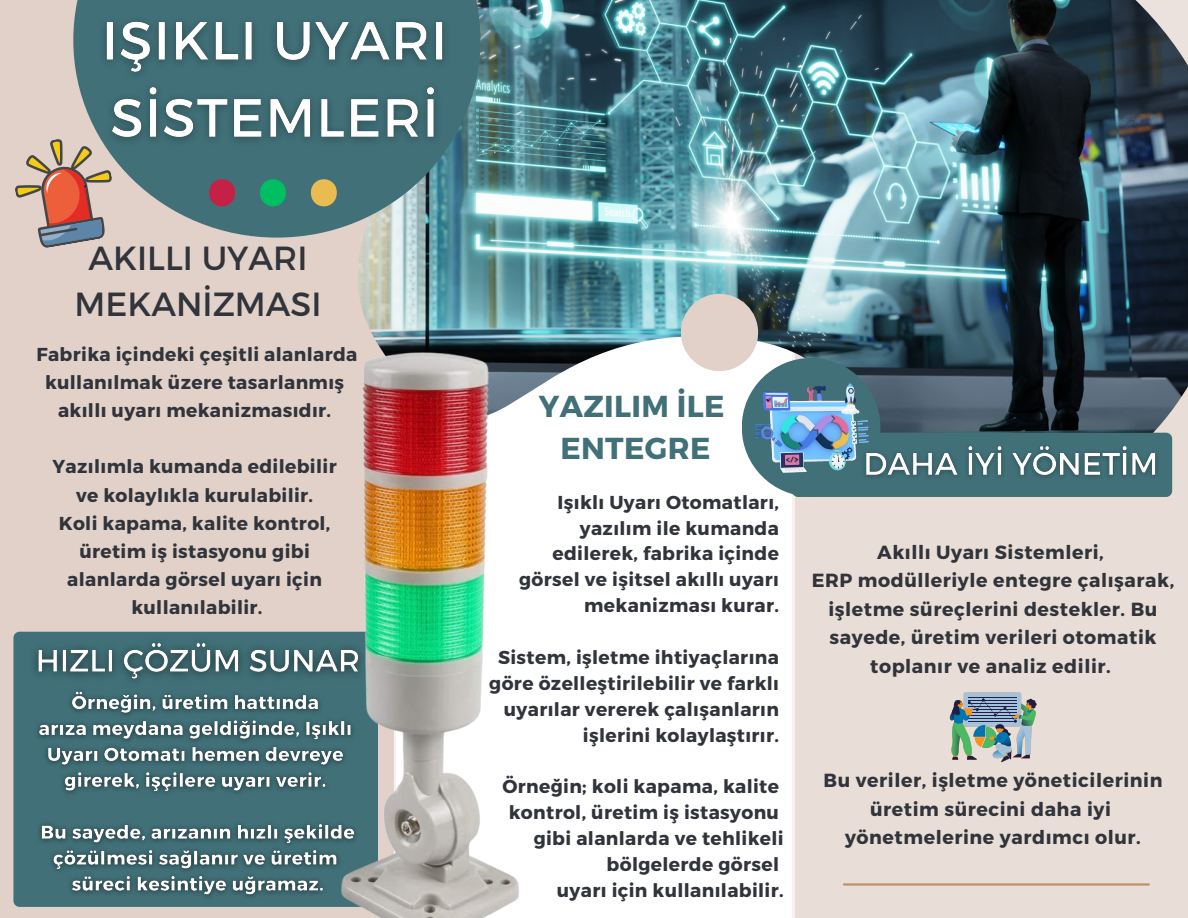
<style>
.page{position:relative;width:1188px;height:918px;background:#fff}
.page>*{position:absolute;margin:0;border:0;box-sizing:border-box;transform-origin:0 0}
.t1{font:205.35px "Montserrat";color:#c52147}
.t2{font:33.45px/46.2px "Montserrat";color:#31343b;text-align:center}
.t3{font:700 30.3px "Montserrat";letter-spacing:.01em;color:#417078}
.t4{font:700 19.05px/28.7px "Montserrat";letter-spacing:.03em;color:#31343b;text-align:center}
.t5{font:700 18.75px/28.2px "Montserrat";letter-spacing:.02em;color:#31343b;text-align:center}
.s1{color:#00bf63}
.s2{color:#e9bc52}
</style>
<div class="page">
<div style="left:0;top:0;width:396px;height:918px;background:#e1d1c9"></div>
<div style="left:795px;top:0;width:393px;height:918px;background:#e9ddd7"></div>
<img style="left:358px;top:0;width:830px;height:496px">
<svg style="left:73px;top:0;width:407px;height:238px;fill:#417078"></svg>
<div style="left:681px;top:294px;width:77px;height:77px;background:#e1d1c9;border-radius:50%"></div>
<div style="left:742px;top:358px;width:138px;height:139px;background:#417078;border-radius:50%"></div>
<div style="left:792px;top:433px;width:380px;height:64px;background:#417078;border-radius:6px"></div>
<svg style="left:15px;top:138px;width:98px;height:110px"></svg>
<img style="left:756px;top:383px;width:112px;height:89px">
<hr style="left:844px;top:883px;width:305px;height:3px;background:#c09068">
<div style="left:13px;top:632px;width:365px;height:275px;background:#417078;border-radius:6px"></div>
<img style="left:22px;top:631px;width:316px;height:49px">
<img style="left:30px;top:691px;width:308px;height:216px">
<img style="left:338px;top:350px;width:183px;height:568px">
<svg style="left:949px;top:692px;width:88px;height:70px"></svg>
<img style="left:87px;top:0;width:375px;height:163px">
<img style="left:855px;top:437px;width:302px;height:40px">
<p class="t1" style="left:200px;top:-2px;width:148px">.<span class="s1">.</span><span class="s2">.</span></p>
<p class="t2" style="left:75px;top:234px;width:248px">AKILLI UYARI<br>MEKANİZMASI</p>
<p class="t5" style="left:36px;top:339px;width:323px">Fabrika içindeki çeşitli alanlarda kullanılmak üzere tasarlanmış</p>
<p class="t5" style="left:58px;top:396px;width:275px">akıllı uyarı mekanizmasıdır.</p>
<p class="t5" style="left:53px;top:452px;width:286px">Yazılımla kumanda edilebilir</p>
<p class="t5" style="left:76px;top:480px;width:239px">ve kolaylıkla kurulabilir.</p>
<p class="t5" style="left:59px;top:508px;width:273px">Koli kapama, kalite kontrol,</p>
<p class="t5" style="left:79px;top:536px;width:232px">üretim iş istasyonu gibi</p>
<p class="t5" style="left:67px;top:564px;width:256px">alanlarda görsel uyarı için</p>
<p class="t5" style="left:131px;top:592px;width:133px">kullanılabilir.</p>
<p class="t3" style="left:539px;top:387px;width:187px">YAZILIM İLE</p>
<p class="t3" style="left:560px;top:428px;width:152px">ENTEGRE</p>
<p class="t5" style="left:558px;top:487px;width:223px">Işıklı Uyarı Otomatları,</p>
<p class="t5" style="left:580px;top:513px;width:201px">yazılım ile kumanda</p>
<p class="t5" style="left:552px;top:539px;width:228px">edilerek, fabrika içinde</p>
<p class="t5" style="left:519px;top:565px;width:261px">görsel ve işitsel akıllı uyarı</p>
<p class="t5" style="left:584px;top:590px;width:196px">mekanizması kurar.</p>
<p class="t5" style="left:498px;top:642px;width:282px">Sistem, işletme ihtiyaçlarına</p>
<p class="t5" style="left:489px;top:668px;width:291px">göre özelleştirilebilir ve farklı</p>
<p class="t5" style="left:504px;top:694px;width:277px">uyarılar vererek çalışanların</p>
<p class="t5" style="left:583px;top:720px;width:198px">işlerini kolaylaştırır.</p>
<p class="t5" style="left:502px;top:772px;width:278px">Örneğin; koli kapama, kalite</p>
<p class="t5" style="left:509px;top:797px;width:272px">kontrol, üretim iş istasyonu</p>
<p class="t5" style="left:534px;top:823px;width:252px">gibi alanlarda ve tehlikeli</p>
<p class="t5" style="left:607px;top:849px;width:174px">bölgelerde görsel</p>
<p class="t5" style="left:557px;top:875px;width:228px">uyarı için kullanılabilir.</p>
<p class="t4" style="left:877px;top:537px;width:228px">Akıllı Uyarı Sistemleri,</p>
<p class="t4" style="left:812px;top:565px;width:364px">ERP modülleriyle entegre çalışarak, işletme süreçlerini destekler. Bu sayede, üretim verileri otomatik toplanır ve analiz edilir.</p>
<p class="t4" style="left:824px;top:765px;width:340px">Bu veriler, işletme yöneticilerinin üretim sürecini daha iyi</p>
<p class="t4" style="left:845px;top:822px;width:297px">yönetmelerine yardımcı olur.</p>
</div>
